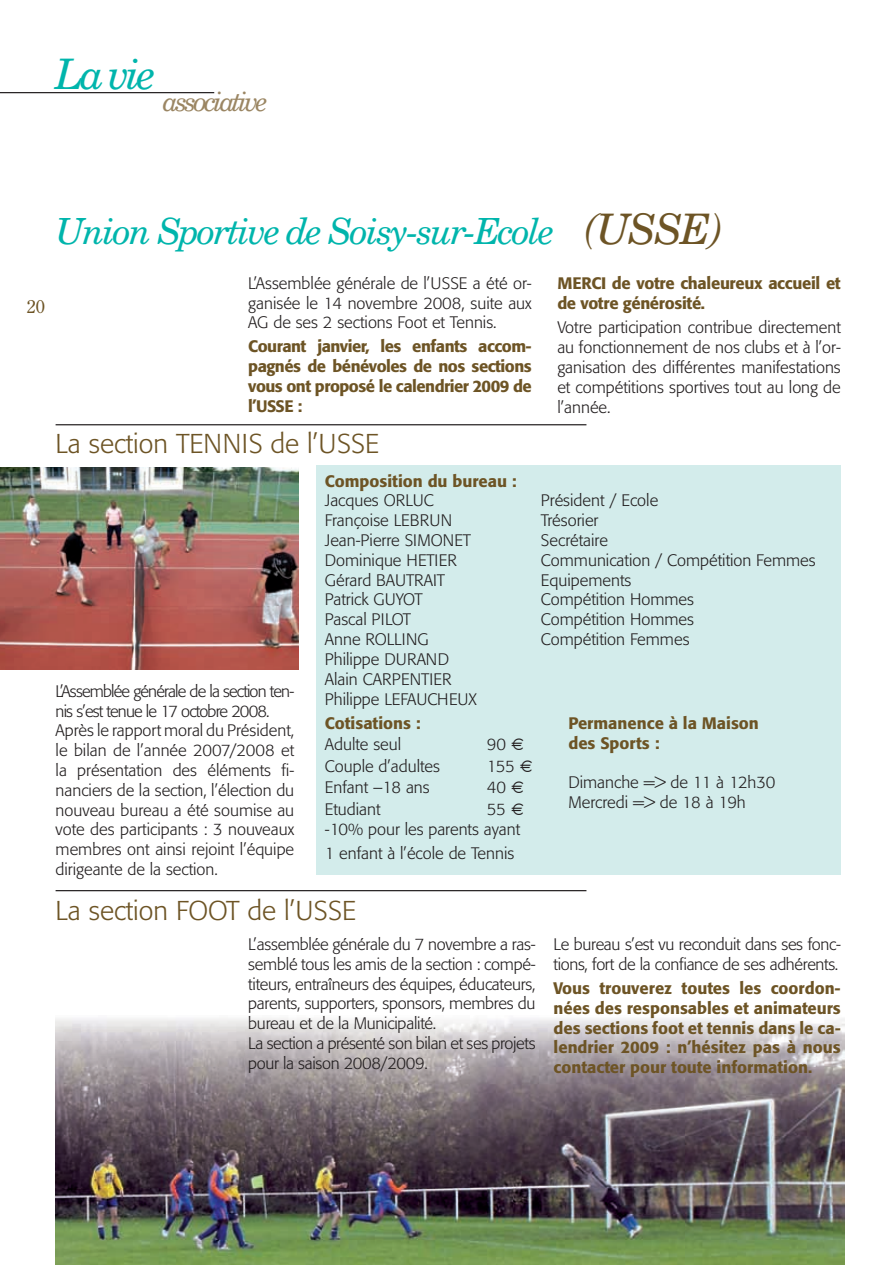
<style>
.page{position:relative;width:894px;height:1265px;background:#fff}
.page>*{position:absolute;margin:0;border:0;box-sizing:border-box;transform-origin:0 0}
.t1{font:italic 42px "Century Schoolbook BT";color:#00b5ac}
.t2{font:italic 36px "Century Schoolbook BT";letter-spacing:-.05em;color:#00b5ac}
.t3{font:300 27px "Formata";color:#6d5425}
.t4{font:italic 27px "Century Schoolbook BT";letter-spacing:-.1em;color:#9b8663}
.t5{font:18px "Century Old Style Std";color:#6d5425}
.t6{font:300 16.5px/19.8px "Formata";color:#231f20}
.t7{font:500 16.5px/19.8px "Formata";color:#6d5425;text-align:justify}
.t8{font:300 16.5px/19.8px "Formata";letter-spacing:-.02em;color:#231f20}
.t9{font:500 16.5px/19.8px "Formata";letter-spacing:-.02em;color:#6d5425}
.s1{font-size:42px;color:#6d5425}
.s2{font-family:"Times";font-weight:400;font-size:18px}
</style>
<div class="page">
<div style="left:316px;top:465px;width:524px;height:409px;background:#d3eceb"></div>
<hr style="left:0;top:92px;width:214px;height:1px;background:#231f20">
<img style="left:0;top:467px;width:298px;height:202px">
<img style="left:55px;top:1018px;width:789px;height:246px">
<hr style="left:56px;top:890px;width:530px;height:1px;background:#231f20">
<hr style="left:56px;top:424px;width:530px;height:1px;background:#231f20">
<h1 class="t1" style="left:55px;top:48px;width:102px">La vie</h1>
<h3 class="t4" style="left:163px;top:85px;width:106px">associative</h3>
<p class="t5" style="left:27px;top:295px;width:19px">20</p>
<h2 class="t2" style="left:56px;top:209px;width:668px">Union Sportive de Soisy-sur-Ecole <span class="s1">(USSE)</span></h2>
<p class="t6" style="left:248px;top:273px;width:285px;text-align:justify">L’Assemblée générale de l’USSE a été or&shy;ganisée le 14 novembre 2008, suite aux AG de ses 2 sections Foot et Tennis.</p>
<p class="t7" style="left:248px;top:336px;width:285px">Courant janvier, les enfants accom&shy;pagnés de bénévoles de nos sections vous ont proposé le calendrier 2009 de l’USSE :</p>
<p class="t9" style="left:557px;top:274px;width:285px">MERCI de votre chaleureux accueil et de votre générosité.</p>
<p class="t6" style="left:557px;top:318px;width:285px;text-align:justify">Votre participation contribue directement au fonctionnement de nos clubs et à l’or&shy;ganisation des différentes manifestations et compétitions sportives tout au long de l’année.</p>
<h3 class="t3" style="left:56px;top:427px;width:325px">La section TENNIS de l’USSE</h3>
<p class="t7" style="left:325px;top:471px;width:193px">Composition du bureau :</p>
<p class="t6" style="left:325px;top:491px;width:110px">Jacques ORLUC</p>
<p class="t6" style="left:541px;top:491px;width:119px">Président / Ecole</p>
<p class="t6" style="left:325px;top:510px;width:129px">Françoise LEBRUN</p>
<p class="t6" style="left:541px;top:510px;width:59px">Trésorier</p>
<p class="t6" style="left:325px;top:530px;width:148px">Jean-Pierre SIMONET</p>
<p class="t6" style="left:541px;top:530px;width:69px">Secrétaire</p>
<p class="t6" style="left:325px;top:550px;width:133px">Dominique HETIER</p>
<p class="t6" style="left:541px;top:550px;width:276px">Communication / Compétition Femmes</p>
<p class="t6" style="left:325px;top:570px;width:122px">Gérard BAUTRAIT</p>
<p class="t6" style="left:541px;top:570px;width:92px">Equipements</p>
<p class="t6" style="left:325px;top:590px;width:99px">Patrick GUYOT</p>
<p class="t6" style="left:541px;top:590px;width:155px">Compétition Hommes</p>
<p class="t6" style="left:325px;top:609px;width:88px">Pascal PILOT</p>
<p class="t6" style="left:541px;top:609px;width:155px">Compétition Hommes</p>
<p class="t6" style="left:325px;top:629px;width:105px">Anne ROLLING</p>
<p class="t6" style="left:541px;top:629px;width:150px">Compétition Femmes</p>
<p class="t6" style="left:325px;top:649px;width:153px">Philippe DURAND<br>Alain CARPENTIER<br>Philippe LEFAUCHEUX</p>
<p class="t7" style="left:325px;top:712px;width:97px">Cotisations :</p>
<p class="t6" style="left:325px;top:734px;width:78px">Adulte seul</p>
<p class="t6" style="left:487px;top:734px;width:39px">90 <span class="s2">€</span></p>
<p class="t6" style="left:325px;top:756px;width:117px">Couple d’adultes</p>
<p class="t6" style="left:487px;top:756px;width:48px">155 <span class="s2">€</span></p>
<p class="t6" style="left:325px;top:777px;width:106px">Enfant –18 ans</p>
<p class="t6" style="left:487px;top:777px;width:39px">40 <span class="s2">€</span></p>
<p class="t6" style="left:325px;top:799px;width:57px">Etudiant</p>
<p class="t6" style="left:56px;top:681px;width:240px">L’Assemblée générale de la section ten&shy;nis s’est tenue le 17 octobre 2008.<br>Après le rapport moral du Président, le bilan de l’année 2007/2008 et la présentation des éléments fi&shy;nanciers de la section, l’élection du nouveau bureau a été soumise au vote des participants : 3 nouveaux membres ont ainsi rejoint l’équipe dirigeante de la section.</p>
<p class="t7" style="left:568px;top:713px;width:192px">Permanence à la Maison des Sports :</p>
<p class="t6" style="left:568px;top:772px;width:209px">Dimanche =&gt; de 11 à 12h30<br>Mercredi =&gt; de 18 à 19h</p>
<p class="t6" style="left:325px;top:799px;width:201px;text-align:right">55 <span class="s2">€<br></span>-10% pour les parents ayant</p>
<p class="t6" style="left:325px;top:843px;width:191px">1 enfant à l’école de Tennis</p>
<h3 class="t3" style="left:56px;top:894px;width:302px">La section FOOT de l’USSE</h3>
<p class="t6" style="left:248px;top:934px;width:289px">L’assemblée générale du 7 novembre a ras&shy;semblé tous les amis de la section : compé&shy;titeurs, entraîneurs des équipes, éducateurs, parents, supporters, sponsors, membres du bureau et de la Municipalité.<br>La section a présenté son bilan et ses projets pour la saison 2008/2009.</p>
<p class="t8" style="left:553px;top:934px;width:289px">Le bureau s’est vu reconduit dans ses fonc&shy;tions, fort de la confiance de ses adhérents.</p>
<p class="t7" style="left:553px;top:978px;width:289px">Vous trouverez toutes les coordon&shy;nées des responsables et animateurs des sections foot et tennis dans le ca&shy;lendrier 2009 : n’hésitez pas à nous contacter pour toute information.</p>
</div>
